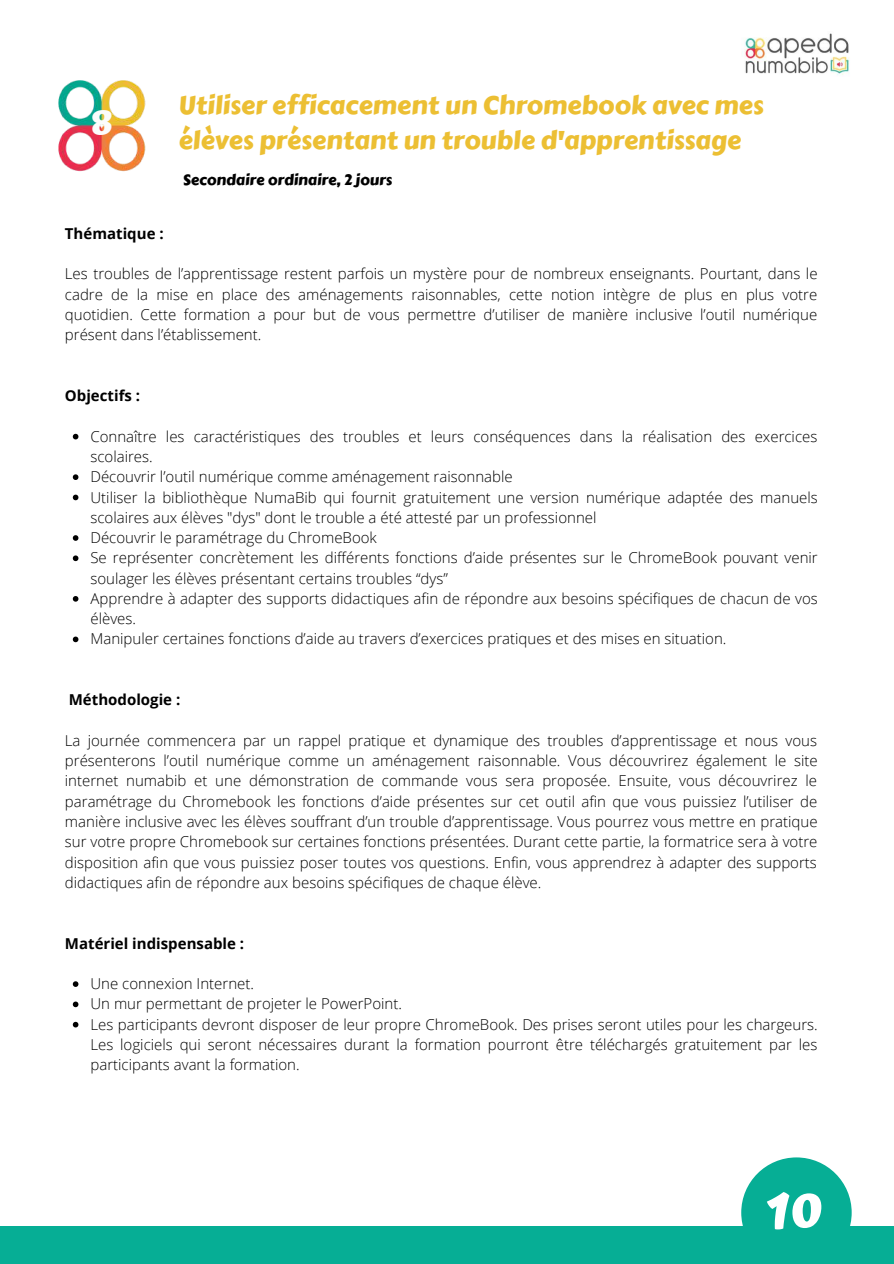
<style>
.page{position:relative;width:894px;height:1264px;background:#fff}
.page>*{position:absolute;margin:0;border:0;box-sizing:border-box;transform-origin:0 0}
.t1{font:700 49.95px "Atma";color:#fff}
.t2{font:700 34.65px "Atma";color:#fcfcfc}
.t3{font:25.5px/35px "Carter One";color:#ecbf33}
.t4{font:300 15px/20.2px "Open Sans";color:#000}
.t5{font:700 15px "Open Sans";color:#000}
.t6{font:15px "Carter One";color:#000}
</style>
<div class="page">
<svg style="left:73px;top:434px;width:5px;height:5px"></svg>
<svg style="left:73px;top:474px;width:5px;height:6px"></svg>
<svg style="left:73px;top:494px;width:5px;height:6px"></svg>
<svg style="left:73px;top:535px;width:5px;height:6px"></svg>
<svg style="left:73px;top:555px;width:5px;height:6px"></svg>
<svg style="left:73px;top:596px;width:5px;height:5px"></svg>
<svg style="left:73px;top:636px;width:5px;height:6px"></svg>
<svg style="left:73px;top:981px;width:5px;height:5px"></svg>
<svg style="left:73px;top:1001px;width:5px;height:6px"></svg>
<svg style="left:73px;top:1021px;width:5px;height:6px"></svg>
<div style="left:0;top:1226px;width:893px;height:37px;background:#06ae95"></div>
<img style="left:744px;top:33px;width:106px;height:42px">
<img style="left:58px;top:80px;width:88px;height:92px">
<svg style="left:741px;top:1157px;width:110px;height:69px"></svg>
<h2 class="t2" style="left:91px;top:103px;width:24px">8</h2>
<h3 class="t3" style="left:178px;top:88px;width:586px">Utiliser efficacement un Chromebook avec mes élèves présentant un trouble d'apprentissage</h3>
<p class="t6" style="left:183px;top:168px;width:211px">Secondaire ordinaire, 2 jours</p>
<p class="t5" style="left:65px;top:223px;width:100px">Thématique :</p>
<p class="t4" style="left:65px;top:263px;width:754px;text-align:justify">Les troubles de l’apprentissage restent parfois un mystère pour de nombreux enseignants. Pourtant, dans le cadre de la mise en place des aménagements raisonnables, cette notion intègre de plus en plus votre quotidien. Cette formation a pour but de vous permettre d’utiliser de manière inclusive l’outil numérique présent dans l’établissement.</p>
<p class="t5" style="left:65px;top:385px;width:77px">Objectifs :</p>
<p class="t4" style="left:90px;top:426px;width:728px">Connaître les caractéristiques des troubles et leurs conséquences dans la réalisation des exercices scolaires.<br>Découvrir l’outil numérique comme aménagement raisonnable<br>Utiliser la bibliothèque NumaBib qui fournit gratuitement une version numérique adaptée des manuels scolaires aux élèves "dys" dont le trouble a été attesté par un professionnel<br>Découvrir le paramétrage du ChromeBook<br>Se représenter concrètement les différents fonctions d’aide présentes sur le ChromeBook pouvant venir soulager les élèves présentant certains troubles “dys”<br>Apprendre à adapter des supports didactiques afin de répondre aux besoins spécifiques de chacun de vos élèves.<br>Manipuler certaines fonctions d’aide au travers d’exercices pratiques et des mises en situation.</p>
<p class="t5" style="left:69px;top:689px;width:113px">Méthodologie :</p>
<p class="t4" style="left:65px;top:730px;width:754px;text-align:justify">La journée commencera par un rappel pratique et dynamique des troubles d’apprentissage et nous vous présenterons l’outil numérique comme un aménagement raisonnable. Vous découvrirez également le site internet numabib et une démonstration de commande vous sera proposée. Ensuite, vous découvrirez le paramétrage du Chromebook les fonctions d’aide présentes sur cet outil afin que vous puissiez l’utiliser de manière inclusive avec les élèves souffrant d’un trouble d’apprentissage. Vous pourrez vous mettre en pratique sur votre propre Chromebook sur certaines fonctions présentées. Durant cette partie, la formatrice sera à votre disposition afin que vous puissiez poser toutes vos questions. Enfin, vous apprendrez à adapter des supports didactiques afin de répondre aux besoins spécifiques de chaque élève.</p>
<p class="t5" style="left:65px;top:932px;width:181px">Matériel indispensable :</p>
<p class="t4" style="left:90px;top:973px;width:728px">Une connexion Internet.<br>Un mur permettant de projeter le PowerPoint.<br>Les participants devront disposer de leur propre ChromeBook. Des prises seront utiles pour les chargeurs.<br>Les logiciels qui seront nécessaires durant la formation pourront être téléchargés gratuitement par les participants avant la formation.</p>
<h1 class="t1" style="left:766px;top:1180px;width:58px">10</h1>
</div>
